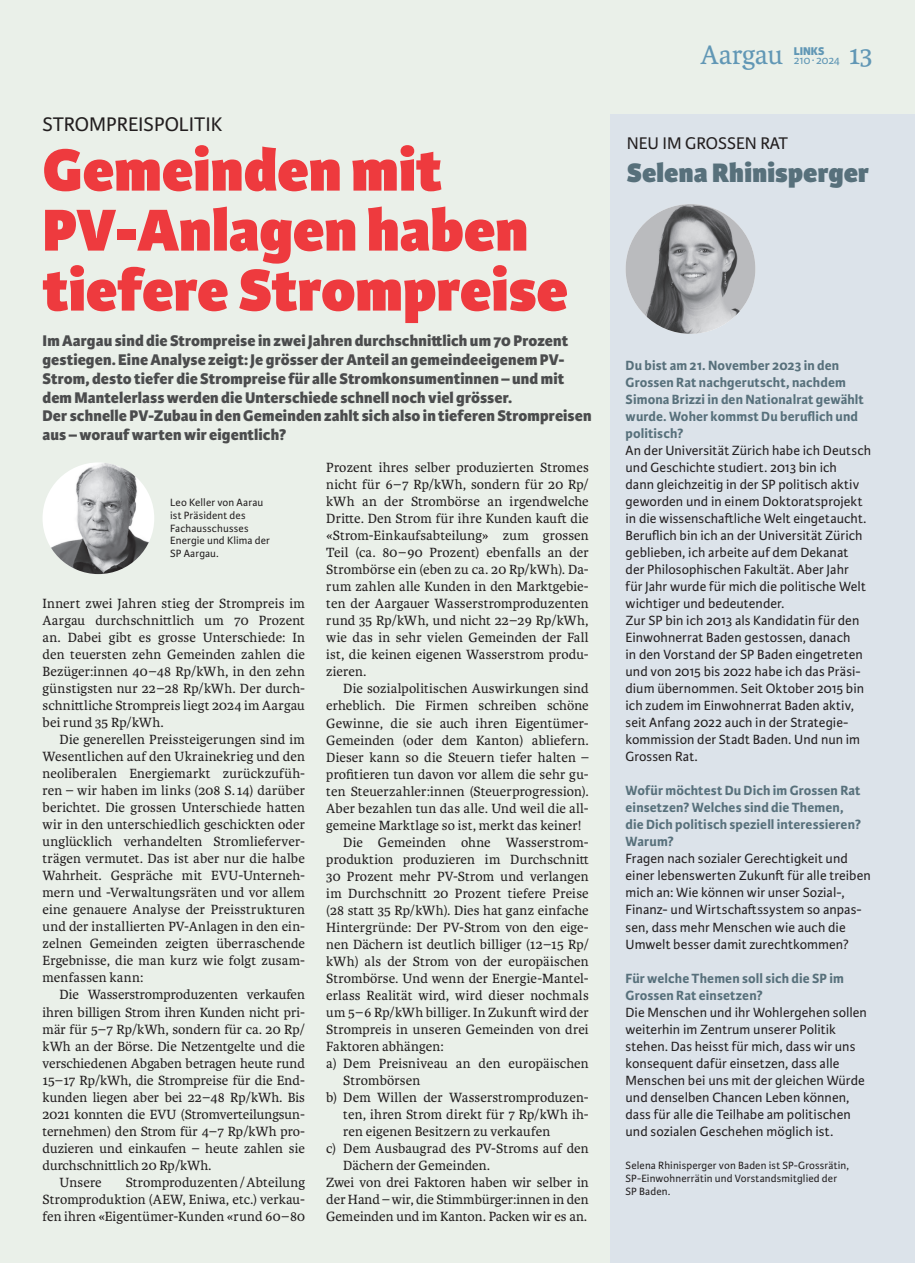
<style>
.page{position:relative;width:915px;height:1263px;background:#fff}
.page>*{position:absolute;margin:0;border:0;box-sizing:border-box;transform-origin:0 0}
.t1{font:800 63px/60px "Karmina Sans";color:#ee3a3e}
.t2{font:800 28.5px "Karmina Sans";letter-spacing:.005em;color:#57707b}
.t3{font:28.5px "Karmina";letter-spacing:-.005em;color:#6197b5}
.t4{font:21px "Karmina Sans";color:#231f20}
.t5{font:18px "Karmina Sans";color:#231f20}
.t6{font:800 16.5px/18.8px "Karmina Sans";letter-spacing:.005em;color:#4b4c4d}
.t7{font:14.25px/17px "Karmina";color:#231f20;text-align:justify}
.t8{font:14.25px/17px "Karmina Sans";letter-spacing:.005em;color:#231f20}
.t9{font:700 14.25px/17px "Karmina Sans";letter-spacing:.01em;color:#57707b}
.t10{font:14.25px "Karmina";letter-spacing:.02em;color:#231f20}
.t11{font:12px "Karmina Sans";letter-spacing:-.01em;color:#6197b5}
.t12{font:800 12px "Karmina Sans";color:#6197b5}
.t13{font:11.25px/12.8px "Karmina Sans";letter-spacing:.01em;color:#231f20}
</style>
<div class="page">
<div style="left:0;top:0;width:914px;height:1263px;background:#eaf0e9"></div>
<div style="left:609px;top:115px;width:305px;height:1148px;background:#dce3ea"></div>
<img style="left:625px;top:204px;width:130px;height:130px;border-radius:65px">
<img style="left:43px;top:462px;width:111px;height:112px;border-radius:56px">
<h3 class="t4" style="left:43px;top:112px;width:181px">STROMPREISPOLITIK</h3>
<h1 class="t1" style="left:43px;top:143px;width:526px">Gemeinden mit<br>PV-Anlagen haben tiefere Strompreise</h1>
<p class="t6" style="left:43px;top:332px;width:550px">Im Aargau sind die Strompreise in zwei Jahren durchschnittlich um 70 Prozent gestiegen. Eine Analyse zeigt: Je grösser der Anteil an gemeindeeigenem PV-Strom, desto tiefer die Strompreise für alle Stromkonsumentinnen – und mit dem Mantelerlass werden die Unterschiede schnell noch viel grösser.<br>Der schnelle PV-Zubau in den Gemeinden zahlt sich also in tieferen Strompreisen aus – worauf warten wir eigentlich?</p>
<p class="t13" style="left:170px;top:496px;width:101px">Leo Keller von Aarau ist Präsident des<br>Fachausschusses<br>Energie und Klima der<br>SP Aargau.</p>
<p class="t7" style="left:43px;top:595px;width:264px">Innert zwei Jahren stieg der Strompreis im Aargau durchschnittlich um 70 Prozent an. Dabei gibt es grosse Unterschiede: In den teuersten zehn Gemeinden zahlen die Bezüger:innen 40–48 Rp/kWh, in den zehn günstigsten nur 22–28 Rp/kWh. Der durch&shy;schnittliche Strompreis liegt 2024 im Aargau bei rund 35 Rp/kWh.</p>
<p class="t7" style="left:43px;top:731px;width:264px;text-indent:17px">Die generellen Preissteigerungen sind im Wesentlichen auf den Ukrainekrieg und den neoliberalen Energiemarkt zurückzufüh&shy;ren – wir haben im links (208 S.14) darüber berichtet. Die grossen Unterschiede hatten wir in den unterschiedlich geschickten oder unglücklich verhandelten Stromlieferver&shy;trägen vermutet. Das ist aber nur die halbe Wahrheit. Gespräche mit EVU-Unterneh&shy;mern und -Verwaltungsräten und vor allem eine genauere Analyse der Preisstrukturen und der installierten PV-Anlagen in den ein&shy;zelnen Gemeinden zeigten überraschende Ergebnisse, die man kurz wie folgt zusam&shy;menfassen kann:</p>
<p class="t7" style="left:60px;top:986px;width:247px">Die Wasserstromproduzenten verkaufen</p>
<p class="t7" style="left:43px;top:1003px;width:264px">ihren billigen Strom ihren Kunden nicht pri-</p>
<p class="t7" style="left:43px;top:1021px;width:264px">mär für 5–7 Rp/kWh, sondern für ca. 20 Rp/</p>
<p class="t7" style="left:43px;top:1038px;width:264px">kWh an der Börse. Die Netzentgelte und die</p>
<p class="t7" style="left:43px;top:1055px;width:264px">verschiedenen Abgaben betragen heute rund</p>
<p class="t7" style="left:43px;top:1072px;width:264px">15–17 Rp/kWh, die Strompreise für die End-</p>
<p class="t7" style="left:43px;top:1089px;width:264px">kunden liegen aber bei 22–48 Rp/kWh. Bis</p>
<p class="t7" style="left:43px;top:1106px;width:264px">2021 konnten die EVU (Stromverteilungsun-</p>
<p class="t7" style="left:43px;top:1123px;width:264px">ternehmen) den Strom für 4–7 Rp/kWh pro-</p>
<p class="t7" style="left:43px;top:1140px;width:264px">duzieren und einkaufen – heute zahlen sie</p>
<p class="t7" style="left:43px;top:1157px;width:170px">durchschnittlich 20 Rp/kWh.</p>
<p class="t7" style="left:60px;top:1174px;width:44px">Unsere</p>
<p class="t7" style="left:43px;top:1174px;width:264px;text-indent:83px">Stromproduzenten/Abteilung Stromproduktion (AEW, Eniwa, etc.) verkau&shy;fen ihren «Eigentümer-Kunden «rund 60–80</p>
<p class="t7" style="left:326px;top:459px;width:264px">Prozent ihres selber produzierten Stromes nicht für 6–7 Rp/kWh, sondern für 20 Rp/ kWh an der Strombörse an irgendwelche Dritte. Den Strom für ihre Kunden kauft die «Strom-Einkaufsabteilung» zum grossen Teil (ca. 80–90 Prozent) ebenfalls an der Strombörse ein (eben zu ca. 20 Rp/kWh). Da&shy;rum zahlen alle Kunden in den Marktgebie&shy;ten der Aargauer Wasserstromproduzenten rund 35 Rp/kWh, und nicht 22–29 Rp/kWh, wie das in sehr vielen Gemeinden der Fall ist, die keinen eigenen Wasserstrom produ&shy;zieren.</p>
<p class="t7" style="left:343px;top:680px;width:247px">Die sozialpolitischen Auswirkungen sind</p>
<p class="t7" style="left:326px;top:698px;width:264px">erheblich. Die Firmen schreiben schöne</p>
<p class="t7" style="left:326px;top:715px;width:264px">Gewinne, die sie auch ihren Eigentümer-</p>
<p class="t7" style="left:326px;top:732px;width:264px">Gemeinden (oder dem Kanton) abliefern.</p>
<p class="t7" style="left:326px;top:749px;width:264px">Dieser kann so die Steuern tiefer halten –</p>
<p class="t7" style="left:326px;top:766px;width:264px">profitieren tun davon vor allem die sehr gu-</p>
<p class="t7" style="left:326px;top:783px;width:264px">ten Steuerzahler:innen (Steuerprogression).</p>
<p class="t7" style="left:326px;top:800px;width:264px">Aber bezahlen tun das alle. Und weil die all-</p>
<p class="t7" style="left:326px;top:817px;width:257px">gemeine Marktlage so ist, merkt das keiner!</p>
<p class="t7" style="left:343px;top:834px;width:247px">Die Gemeinden ohne Wasserstrom-</p>
<p class="t7" style="left:326px;top:851px;width:264px">produktion produzieren im Durchschnitt</p>
<p class="t7" style="left:326px;top:868px;width:264px">30 Prozent mehr PV-Strom und verlangen</p>
<p class="t7" style="left:326px;top:885px;width:264px">im Durchschnitt 20 Prozent tiefere Preise</p>
<p class="t7" style="left:326px;top:902px;width:264px">(28 statt 35 Rp/kWh). Dies hat ganz einfache</p>
<p class="t7" style="left:326px;top:919px;width:264px">Hintergründe: Der PV-Strom von den eige-</p>
<p class="t7" style="left:326px;top:936px;width:264px">nen Dächern ist deutlich billiger (12–15 Rp/</p>
<p class="t7" style="left:326px;top:953px;width:264px">kWh) als der Strom von der europäischen</p>
<p class="t7" style="left:326px;top:970px;width:263px">Strombörse. Und wenn der Energie-Mantel-</p>
<p class="t7" style="left:326px;top:987px;width:264px">erlass Realität wird, wird dieser nochmals</p>
<p class="t10" style="left:326px;top:1004px;width:264px">um 5–6 Rp/kWh billiger. In Zukunft wird der</p>
<p class="t7" style="left:326px;top:1021px;width:264px">Strompreis in unseren Gemeinden von drei</p>
<p class="t7" style="left:326px;top:1038px;width:119px">Faktoren abhängen:</p>
<p class="t7" style="left:326px;top:1055px;width:264px">a) Dem Preisniveau an den europäischen</p>
<p class="t7" style="left:343px;top:1072px;width:78px">Strombörsen</p>
<p class="t7" style="left:326px;top:1089px;width:264px">b) Dem Willen der Wasserstromproduzen-</p>
<p class="t7" style="left:343px;top:1106px;width:247px">ten, ihren Strom direkt für 7 Rp/kWh ih-</p>
<p class="t7" style="left:343px;top:1123px;width:208px">ren eigenen Besitzern zu verkaufen</p>
<p class="t7" style="left:326px;top:1140px;width:264px">c) Dem Ausbaugrad des PV-Stroms auf den</p>
<p class="t7" style="left:343px;top:1157px;width:148px">Dächern der Gemeinden.</p>
<p class="t7" style="left:326px;top:1174px;width:264px">Zwei von drei Faktoren haben wir selber in</p>
<p class="t7" style="left:326px;top:1191px;width:264px">der Hand – wir, die Stimmbürger:innen in den</p>
<p class="t7" style="left:326px;top:1208px;width:262px">Gemeinden und im Kanton. Packen wir es an.</p>
<h2 class="t3" style="left:700px;top:39px;width:84px">Aargau</h2>
<p class="t12" style="left:793px;top:44px;width:32px">LINKS</p>
<p class="t11" style="left:793px;top:53px;width:48px">210∙ 2024</p>
<h2 class="t3" style="left:848px;top:39px;width:25px">13</h2>
<p class="t5" style="left:626px;top:133px;width:163px">NEU IM GROSSEN RAT</p>
<h2 class="t2" style="left:626px;top:155px;width:244px">Selena Rhinisperger</h2>
<p class="t9" style="left:625px;top:357px;width:240px">Du bist am 21. November 2023 in den<br>Grossen Rat nachgerutscht, nachdem<br>Simona Brizzi in den Nationalrat gewählt wurde. Woher kommst Du beruflich und politisch?</p>
<p class="t8" style="left:625px;top:442px;width:247px">An der Universität Zürich habe ich Deutsch und Geschichte studiert. 2013 bin ich<br>dann gleichzeitig in der SP politisch aktiv geworden und in einem Doktoratsprojekt in die wissenschaftliche Welt eingetaucht.<br>Beruflich bin ich an der Universität Zürich geblieben, ich arbeite auf dem Dekanat<br>der Philosophischen Fakultät. Aber Jahr<br>für Jahr wurde für mich die politische Welt wichtiger und bedeutender.<br>Zur SP bin ich 2013 als Kandidatin für den Einwohnerrat Baden gestossen, danach<br>in den Vorstand der SP Baden eingetreten und von 2015 bis 2022 habe ich das Präsi&shy;dium übernommen. Seit Oktober 2015 bin ich zudem im Einwohnerrat Baden aktiv, seit Anfang 2022 auch in der Strategie&shy;kommission der Stadt Baden. Und nun im Grossen Rat.</p>
<p class="t9" style="left:625px;top:782px;width:237px">Wofür möchtest Du Dich im Grossen Rat einsetzen? Welches sind die Themen, die Dich politisch speziell interessieren?<br>Warum?</p>
<p class="t8" style="left:625px;top:851px;width:246px">Fragen nach sozialer Gerechtigkeit und einer lebenswerten Zukunft für alle treiben mich an: Wie können wir unser Sozial-, Finanz- und Wirtschaftssystem so anpas&shy;sen, dass mehr Menschen wie auch die Umwelt besser damit zurechtkommen?</p>
<p class="t9" style="left:625px;top:970px;width:220px">Für welche Themen soll sich die SP im<br>Grossen Rat einsetzen?</p>
<p class="t8" style="left:625px;top:1004px;width:243px">Die Menschen und ihr Wohlergehen sollen weiterhin im Zentrum unserer Politik stehen. Das heisst für mich, dass wir uns konsequent dafür einsetzen, dass alle Menschen bei uns mit der gleichen Würde und denselben Chancen Leben können, dass für alle die Teilhabe am politischen und sozialen Geschehen möglich ist.</p>
<p class="t13" style="left:625px;top:1159px;width:225px">Selena Rhinisperger von Baden ist SP-Grossrätin,<br>SP-Einwohnerrätin und Vorstandsmitglied der<br>SP Baden.</p>
</div>
